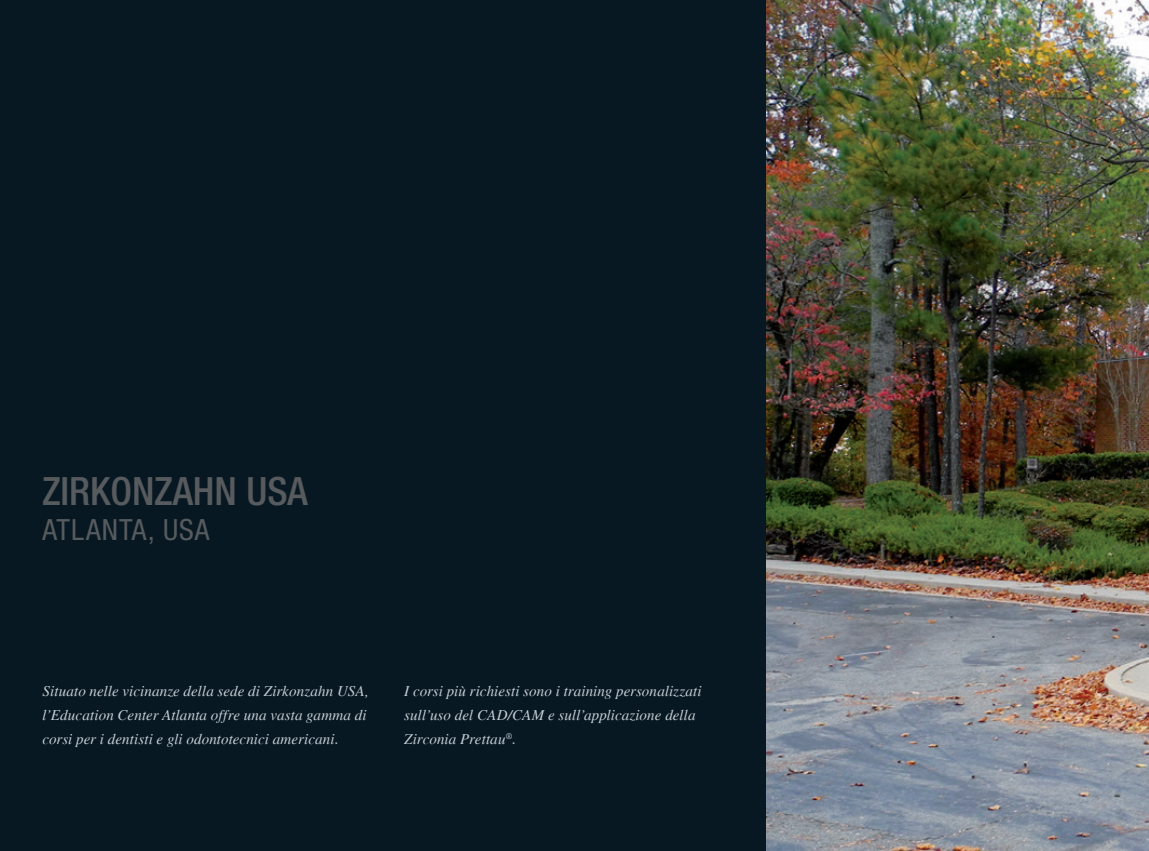
<style>
.page{position:relative;width:1149px;height:851px;background:#fff}
.page>*{position:absolute;margin:0;border:0;box-sizing:border-box;transform-origin:0 0}
.t1{font:500 condensed 39px "Helvetica Neue LT Std";color:#575b5e}
.t2{font:condensed 29.25px "Helvetica Neue LT Std";letter-spacing:.035em;color:#575b5e}
.t3{font:italic 15px/24px "Times";letter-spacing:.005em;color:#c6ced4}
</style>
<div class="page">
<div style="left:0;top:0;width:1148px;height:850px;background:#071822"></div>
<img style="left:766px;top:0;width:382px;height:850px">
<h1 class="t1" style="left:43px;top:468px;width:267px">ZIRKONZAHN USA</h1>
<h2 class="t2" style="left:43px;top:513px;width:168px">ATLANTA, USA</h2>
<p class="t3" style="left:43px;top:678px;width:328px">Situato nelle vicinanze della sede di Zirkonzahn USA, l’Education Center Atlanta offre una vasta gamma di corsi per i dentisti e gli odontotecnici americani.</p>
<p class="t3" style="left:404px;top:678px;width:299px">I corsi più richiesti sono i training personalizzati sull’uso del CAD/CAM e sull’applicazione della<br>Zirconia Prettau<sup>®</sup>.</p>
</div>
